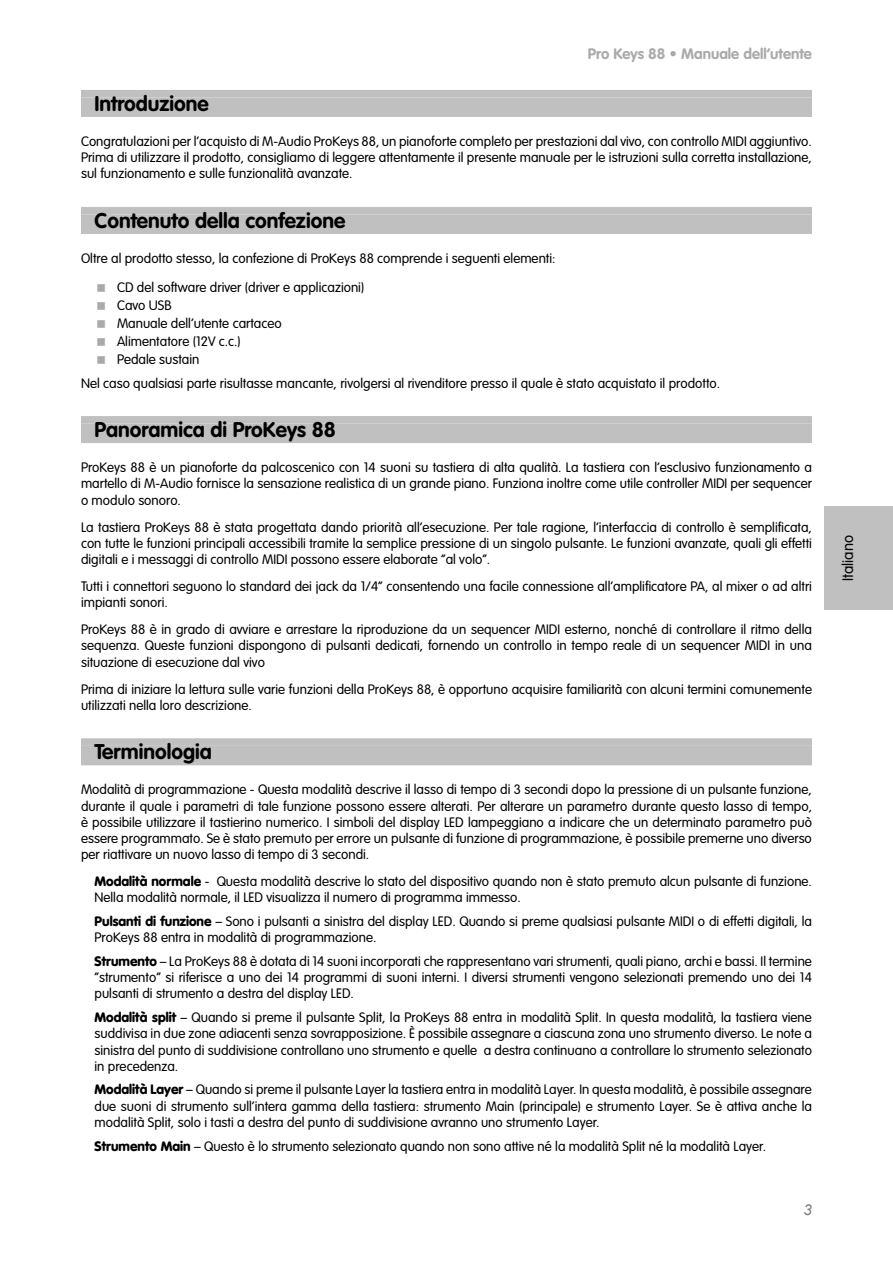
<style>
.page{position:relative;width:893px;height:1263px;background:#fff}
.page>*{position:absolute;margin:0;border:0;box-sizing:border-box;transform-origin:0 0}
.t1{font:700 21px "VAG Rounded";color:#000}
.t2{font:700 15px "VAG Rounded";color:#aaa}
.t3{font:300 15px "VAG Rounded";color:#000}
.t4{font:italic 15px "Arial";color:#7c7c7c}
.t5{font:300 13.5px/16.2px "VAG Rounded";color:#000;text-align:justify}
.s1{font-weight:900}
</style>
<div class="page">
<div style="left:824px;top:507px;width:69px;height:103px;background:#c0c0c0"></div>
<div style="left:81px;top:90px;width:731px;height:7px;background:#c0c0c0"></div>
<div style="left:81px;top:97px;width:731px;height:20px;background:#c0c0c0"></div>
<div style="left:81px;top:207px;width:731px;height:7px;background:#c0c0c0"></div>
<div style="left:81px;top:214px;width:731px;height:20px;background:#c0c0c0"></div>
<div style="left:81px;top:416px;width:731px;height:8px;background:#c0c0c0"></div>
<div style="left:81px;top:424px;width:731px;height:19px;background:#c0c0c0"></div>
<div style="left:81px;top:738px;width:731px;height:8px;background:#c0c0c0"></div>
<div style="left:81px;top:746px;width:731px;height:19px;background:#c0c0c0"></div>
<p class="t2" style="left:588px;top:44px;width:225px">Pro Keys 88 • Manuale dell’utente</p>
<h1 class="t1" style="left:94px;top:91px;width:116px">Introduzione</h1>
<p class="t5" style="left:81px;top:133px;width:732px">Congratulazioni per l’acquisto di M-Audio ProKeys 88, un pianoforte completo per prestazioni dal vivo, con controllo MIDI aggiuntivo.<br>Prima di utilizzare il prodotto, consigliamo di leggere attentamente il presente manuale per le istruzioni sulla corretta installazione, sul funzionamento e sulle funzionalità avanzate.</p>
<h1 class="t1" style="left:94px;top:208px;width:252px">Contenuto della confezione</h1>
<p class="t5" style="left:117px;top:244px;width:440px;line-height:28.8px;text-indent:-36px">Oltre al prodotto stesso, la confezione di ProKeys 88 comprende i seguenti elementi:<br>CD del software driver (driver e applicazioni)</p>
<p class="t5" style="left:117px;top:296px;width:166px;line-height:18px;text-align:left">Cavo USB<br>Manuale dell’utente cartaceo<br>Alimentatore (12V c.c.)<br>Pedale sustain</p>
<p class="t5" style="left:81px;top:375px;width:641px">Nel caso qualsiasi parte risultasse mancante, rivolgersi al rivenditore presso il quale è stato acquistato il prodotto.</p>
<h1 class="t1" style="left:94px;top:417px;width:243px">Panoramica di ProKeys 88</h1>
<p class="t5" style="left:81px;top:459px;width:732px">ProKeys 88 è un pianoforte da palcoscenico con 14 suoni su tastiera di alta qualità. La tastiera con l’esclusivo funzionamento a martello di M-Audio fornisce la sensazione realistica di un grande piano. Funziona inoltre come utile controller MIDI per sequencer o modulo sonoro.</p>
<p class="t5" style="left:81px;top:519px;width:732px">La tastiera ProKeys 88 è stata progettata dando priorità all’esecuzione. Per tale ragione, l’interfaccia di controllo è semplificata, con tutte le funzioni principali accessibili tramite la semplice pressione di un singolo pulsante. Le funzioni avanzate, quali gli effetti digitali e i messaggi di controllo MIDI possono essere elaborate “al volo”.</p>
<p class="t5" style="left:81px;top:578px;width:732px">Tutti i connettori seguono lo standard dei jack da 1/4” consentendo una facile connessione all’amplificatore PA, al mixer o ad altri impianti sonori.</p>
<p class="t5" style="left:81px;top:621px;width:732px">ProKeys 88 è in grado di avviare e arrestare la riproduzione da un sequencer MIDI esterno, nonché di controllare il ritmo della sequenza. Queste funzioni dispongono di pulsanti dedicati, fornendo un controllo in tempo reale di un sequencer MIDI in una situazione di esecuzione dal vivo</p>
<p class="t5" style="left:81px;top:681px;width:732px">Prima di iniziare la lettura sulle varie funzioni della ProKeys 88, è opportuno acquisire familiarità con alcuni termini comunemente utilizzati nella loro descrizione.</p>
<h1 class="t1" style="left:94px;top:740px;width:119px">Terminologia</h1>
<p class="t5" style="left:81px;top:781px;width:733px">Modalità di programmazione - Questa modalità descrive il lasso di tempo di 3 secondi dopo la pressione di un pulsante funzione, durante il quale i parametri di tale funzione possono essere alterati. Per alterare un parametro durante questo lasso di tempo, è possibile utilizzare il tastierino numerico. I simboli del display LED lampeggiano a indicare che un determinato parametro può essere programmato. Se è stato premuto per errore un pulsante di funzione di programmazione, è possibile premerne uno diverso per riattivare un nuovo lasso di tempo di 3 secondi.</p>
<p class="t5" style="left:94px;top:873px;width:719px"><span class="s1">Modalità normale</span> - Questa modalità descrive lo stato del dispositivo quando non è stato premuto alcun pulsante di funzione.<br>Nella modalità normale, il LED visualizza il numero di programma immesso.</p>
<p class="t5" style="left:94px;top:913px;width:719px"><span class="s1">Pulsanti di funzione</span> – Sono i pulsanti a sinistra del display LED. Quando si preme qualsiasi pulsante MIDI o di effetti digitali, la<br>ProKeys 88 entra in modalità di programmazione.</p>
<p class="t5" style="left:94px;top:953px;width:719px"><span class="s1">Strumento</span> – La ProKeys 88 è dotata di 14 suoni incorporati che rappresentano vari strumenti, quali piano, archi e bassi. Il termine “strumento” si riferisce a uno dei 14 programmi di suoni interni. I diversi strumenti vengono selezionati premendo uno dei 14 pulsanti di strumento a destra del display LED.</p>
<p class="t5" style="left:94px;top:1009px;width:719px"><span class="s1">Modalità split</span> – Quando si preme il pulsante Split, la ProKeys 88 entra in modalità Split. In questa modalità, la tastiera viene suddivisa in due zone adiacenti senza sovrapposizione. È possibile assegnare a ciascuna zona uno strumento diverso. Le note a sinistra del punto di suddivisione controllano uno strumento e quelle a destra continuano a controllare lo strumento selezionato in precedenza.</p>
<p class="t5" style="left:94px;top:1081px;width:719px"><span class="s1">Modalità Layer</span> – Quando si preme il pulsante Layer la tastiera entra in modalità Layer. In questa modalità, è possibile assegnare due suoni di strumento sull’intera gamma della tastiera: strumento Main (principale) e strumento Layer. Se è attiva anche la modalità Split, solo i tasti a destra del punto di suddivisione avranno uno strumento Layer.</p>
<p class="t5" style="left:94px;top:1138px;width:673px"><span class="s1">Strumento Main</span> – Questo è lo strumento selezionato quando non sono attive né la modalità Split né la modalità Layer.</p>
<p class="t4" style="left:804px;top:1202px;width:10px">3</p>
<p class="t3" style="left:839px;top:581px;width:47px;rotate:-90deg">Italiano</p>
</div>
